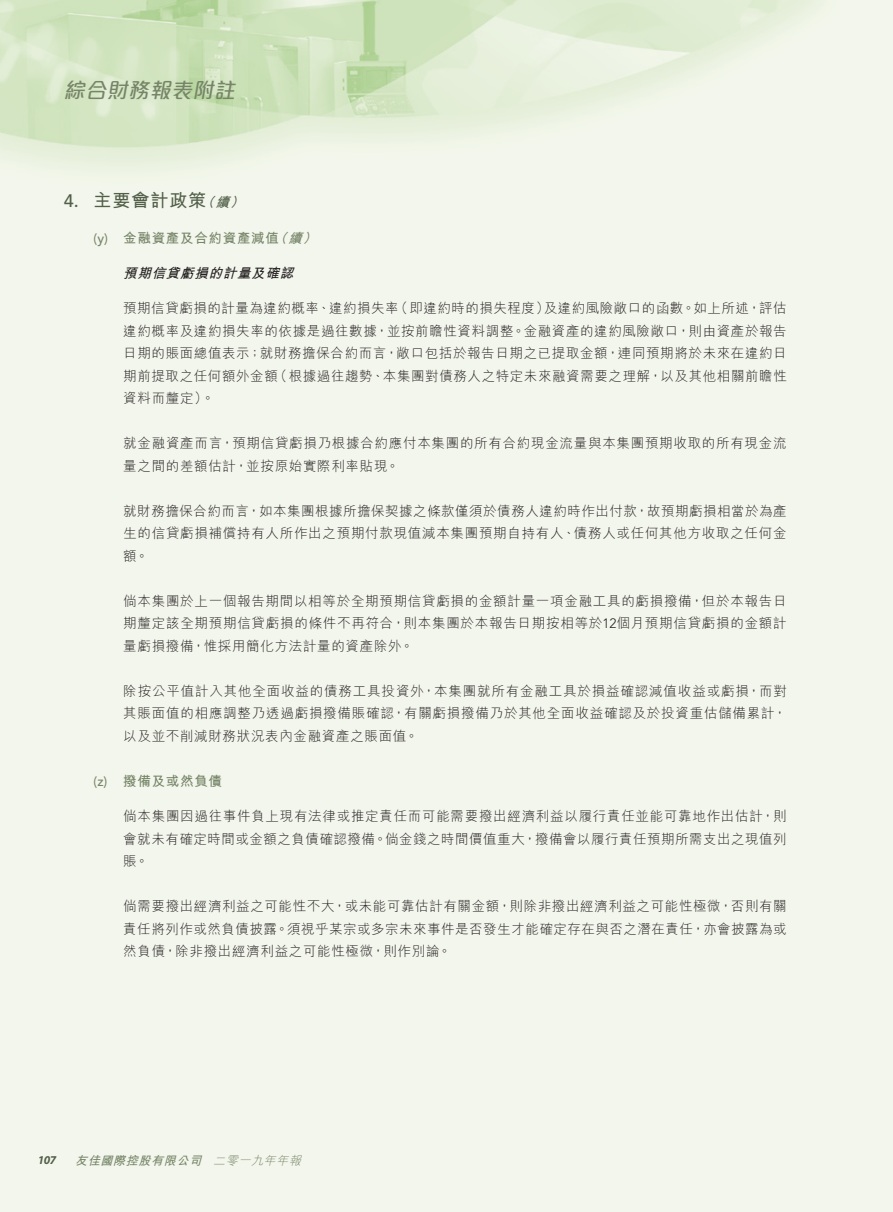
<style>
.page{position:relative;width:893px;height:1212px;background:#fff}
.page>*{position:absolute;margin:0;border:0;box-sizing:border-box;transform-origin:0 0}
.t1{font:italic 500 21px "M Elle HK";color:#768568}
.Heading_1{font:700 18px "M Hei HK";letter-spacing:.055em;color:#525f49}
.Heading_1-2{font:500 18px "Avenir LT Std";color:#525f49}
.Body_Text{font:300 13.5px/22.5px "M Hei HK";letter-spacing:.045em;color:#231f20;text-align:justify}
.Heading_2{font:700 13.5px "M Hei HK";letter-spacing:.055em;color:#768568}
.Heading_3{font:italic 700 13.5px "M Hei HK";color:#231f20}
.Heading_2-2{font:500 13.5px "Avenir LT Std";color:#768568}
.Heading_1-3{font:italic 700 13.5px "M Hei HK";color:#525f49}
.Heading_2-3{font:italic 700 13.5px "M Hei HK";color:#768568}
.t2{font:italic 700 12px "M Hei HK";color:#768568}
.t3{font:italic 300 12px "M Hei HK";color:#768568}
.t4{font:italic 700 12px "Myriad Pro";color:#525f49}
.s1{font-family:"Avenir LT Std"}
</style>
<div class="page">
<h1 class="t1" style="left:64px;top:79px;width:177px">綜合財務報表附註</h1>
<p class="Heading_1-2" style="left:64px;top:191px;width:17px">4.</p>
<p class="Heading_1" style="left:94px;top:188px;width:114px">主要會計政策</p>
<p class="Heading_1-3" style="left:201px;top:193px;width:20px">（</p>
<p class="Heading_1-3" style="left:230px;top:193px;width:20px">(</p>
<p class="Heading_1-3" style="left:216px;top:193px;width:20px">續</p>
<p class="Heading_2-2" style="left:94px;top:230px;width:16px">y( )</p>
<p class="Heading_2-2" style="left:94px;top:773px;width:15px">z( )</p>
<p class="Heading_2" style="left:123px;top:228px;width:157px">金融資產及合約資產減值</p>
<p class="Heading_2-3" style="left:274px;top:228px;width:20px">（</p>
<p class="Heading_2-3" style="left:303px;top:228px;width:20px">(</p>
<p class="Heading_2-3" style="left:288px;top:228px;width:20px">續</p>
<p class="Heading_3" style="left:123px;top:263px;width:176px">預期信貸虧損的計量及確認</p>
<p class="Body_Text" style="left:123px;top:297px;width:277px">預期信貸虧損的計量為違約概率、違約損失率</p>
<p class="Body_Text" style="left:123px;top:319px;width:665px">違約概率及違約損失率的依據是過往數據，並按前瞻性資料調整。金融資產的違約風險敞口，則由資產於報告</p>
<p class="Body_Text" style="left:123px;top:342px;width:665px">日期的賬面總值表示；就財務擔保合約而言，敞口包括於報告日期之已提取金額，連同預期將於未來在違約日</p>
<p class="Body_Text" style="left:274px;top:364px;width:514px">（根據過往趨勢、本集團對債務人之特定未來融資需要之理解，以及其他相關前瞻性</p>
<p class="Body_Text" style="left:395px;top:297px;width:156px">（即違約時的損失程度）</p>
<p class="Body_Text" style="left:544px;top:297px;width:244px">及違約風險敞口的函數。如上所述，評估</p>
<p class="Body_Text" style="left:123px;top:364px;width:156px">期前提取之任何額外金額資料而釐定。(</p>
<p class="Body_Text" style="left:123px;top:432px;width:665px">就金融資產而言，預期信貸虧損乃根據合約應付本集團的所有合約現金流量與本集團預期收取的所有現金流量之間的差額估計，並按原始實際利率貼現。</p>
<p class="Body_Text" style="left:123px;top:499px;width:665px">就財務擔保合約而言，如本集團根據所擔保契據之條款僅須於債務人違約時作出付款，故預期虧損相當於為產生的信貸虧損補償持有人所作出之預期付款現值減本集團預期自持有人、債務人或任何其他方收取之任何金額。</p>
<p class="Body_Text" style="left:123px;top:589px;width:665px">倘本集團於上一個報告期間以相等於全期預期信貸虧損的金額計量一項金融工具的虧損撥備，但於本報告日期釐定該全期預期信貸虧損的條件不再符合，則本集團於本報告日期按相等於<span class="s1">12</span>個月預期信貸虧損的金額計量虧損撥備，惟採用簡化方法計量的資產除外。</p>
<p class="Body_Text" style="left:123px;top:679px;width:665px">除按公平值計入其他全面收益的債務工具投資外，本集團就所有金融工具於損益確認減值收益或虧損，而對其賬面值的相應調整乃透過虧損撥備賬確認，有關虧損撥備乃於其他全面收益確認及於投資重估儲備累計，以及並不削減財務狀況表內金融資產之賬面值。</p>
<p class="Heading_2" style="left:123px;top:771px;width:100px">撥備及或然負債</p>
<p class="Body_Text" style="left:123px;top:805px;width:665px">倘本集團因過往事件負上現有法律或推定責任而可能需要撥出經濟利益以履行責任並能可靠地作出估計，則會就未有確定時間或金額之負債確認撥備。倘金錢之時間價值重大，撥備會以履行責任預期所需支出之現值列賬。</p>
<p class="Body_Text" style="left:123px;top:895px;width:665px">倘需要撥出經濟利益之可能性不大，或未能可靠估計有關金額，則除非撥出經濟利益之可能性極微，否則有關責任將列作或然負債披露。須視乎某宗或多宗未來事件是否發生才能確定存在與否之潛在責任，亦會披露為或然負債，除非撥出經濟利益之可能性極微，則作別論。</p>
<p class="t4" style="left:38px;top:1152px;width:20px">107</p>
<p class="t2" style="left:75px;top:1151px;width:132px">友佳國際控股有限公司</p>
<p class="t3" style="left:213px;top:1154px;width:92px">二零一九年年報</p>
</div>
